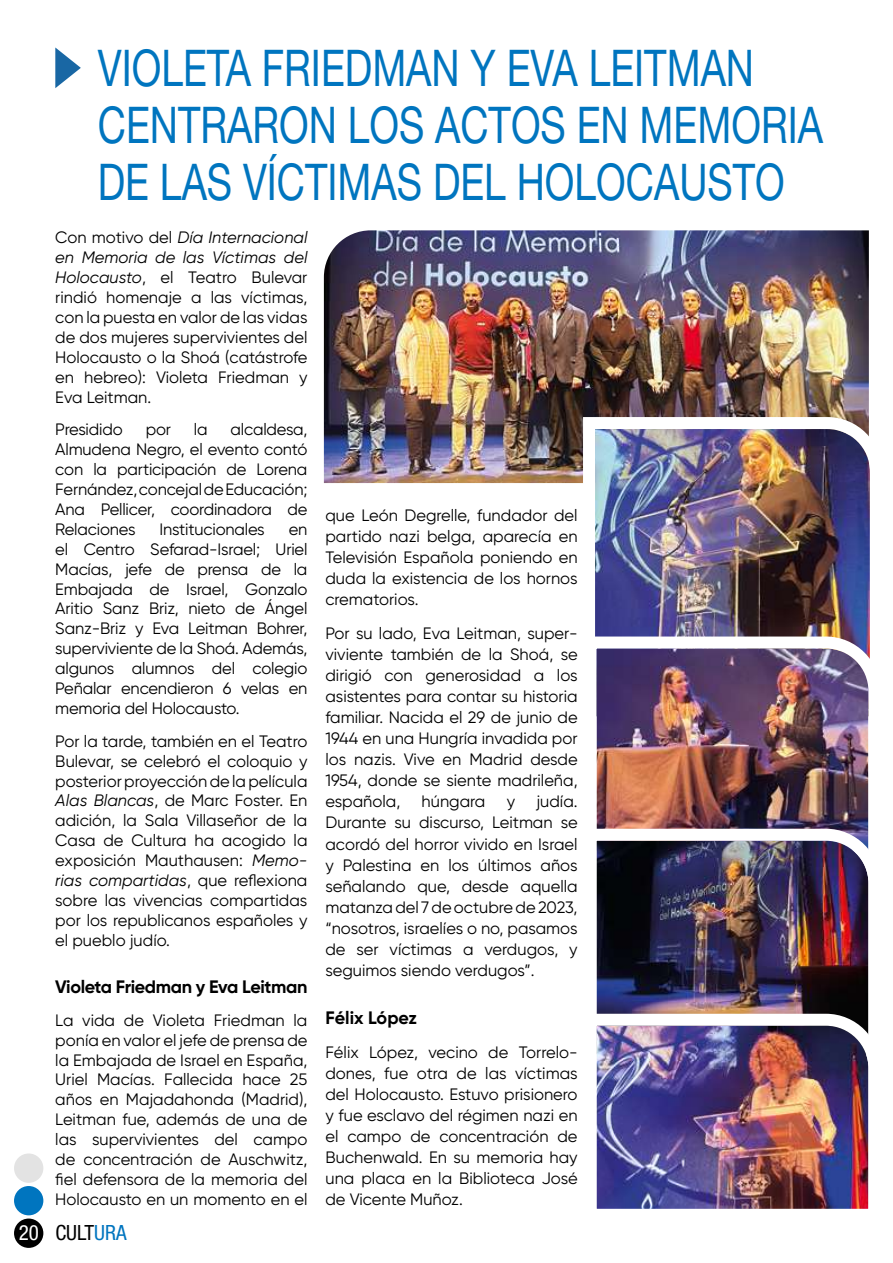
<style>
.page{position:relative;width:893px;height:1263px;background:#fff}
.page>*{position:absolute;margin:0;border:0;box-sizing:border-box;transform-origin:0 0}
.t1{font:50.7px/57px "Helvetica Neue LT Std";color:#0075bf;scale:.77 1}
.t2{font:condensed 21px "Helvetica Neue LT Std";color:#000}
.t3{font:700 18px "Gilroy";letter-spacing:-.02em;color:#000}
.t4{font:700 18px "Gilroy";color:#000}
.t5{font:16.5px/20px "Gilroy";color:#000;text-align:justify}
.s1{font-style:italic}
.s2{color:#fff}
.s3{color:#0075bf}
</style>
<div class="page">
<div style="left:14px;top:1153px;width:29px;height:30px;background:#e3e3e3;border-radius:50%"></div>
<div style="left:14px;top:1186px;width:29px;height:29px;background:#0075bf;border-radius:50%"></div>
<div style="left:14px;top:1218px;width:29px;height:30px;background:#000;border-radius:50%"></div>
<svg style="left:55px;top:47px;width:26px;height:41px"></svg>
<img style="left:324px;top:230px;width:545px;height:253px">
<img style="left:577px;top:411px;width:293px;height:219px">
<img style="left:595px;top:630px;width:275px;height:193px">
<img style="left:596px;top:823px;width:273px;height:185px">
<img style="left:596px;top:1008px;width:273px;height:201px">
<h1 class="t1" style="left:98px;top:39px;width:943px">VIOLETA FRIEDMAN Y EVA LEITMAN<br>CENTRARON LOS ACTOS EN MEMORIA<br>DE LAS VÍCTIMAS DEL HOLOCAUSTO</h1>
<p class="t5" style="left:55px;top:227px;width:254px">Con motivo del <span class="s1">Día Internacional en Memoria de las Víctimas del Holocausto</span>, el Teatro Bulevar rindió homenaje a las víctimas, con la puesta en valor de las vidas de dos mujeres supervivientes del Holocausto o la Shoá (catástrofe en hebreo): Violeta Friedman y Eva Leitman.</p>
<p class="t5" style="left:55px;top:419px;width:69px">Presidido</p>
<p class="t5" style="left:146px;top:419px;width:27px">por</p>
<p class="t5" style="left:194px;top:419px;width:15px">la</p>
<p class="t5" style="left:55px;top:419px;width:254px;text-indent:175px">alcaldesa, Almudena Negro, el evento contó con la participación de Lorena Fernández, concejal de Educación; Ana Pellicer, coordinadora de Relaciones</p>
<p class="t5" style="left:325px;top:505px;width:254px;line-height:21px">que León Degrelle, fundador del partido nazi belga, aparecía en Televisión Española poniendo en duda la existencia de los hornos crematorios.</p>
<p class="t5" style="left:325px;top:623px;width:254px;line-height:21px">Por su lado, Eva Leitman, super&shy;viviente también de la Shoá, se dirigió con generosidad a los asistentes para contar su historia familiar. Nacida el 29 de junio de 1944 en una Hungría invadida por los nazis. Vive en Madrid desde 1954, donde se siente madrileña, española,</p>
<p class="t5" style="left:160px;top:519px;width:107px">Institucionales</p>
<p class="t5" style="left:55px;top:519px;width:254px;text-indent:233px">en el Centro Sefarad-Israel; Uriel Macías, jefe de prensa de la Embajada de Israel, Gonzalo Aritio Sanz Briz, nieto de Ángel Sanz-Briz y Eva Leitman Bohrer, superviviente de la Shoá. Además, algunos alumnos del colegio Peñalar encendieron 6 velas en memoria del Holocausto.</p>
<p class="t5" style="left:55px;top:731px;width:254px">Por la tarde, también en el Teatro Bulevar, se celebró el coloquio y posterior proyección de la película <span class="s1">Alas Blancas</span>, de Marc Foster. En adición, la Sala Villaseñor de la Casa de Cultura ha acogido la exposición Mauthausen: <span class="s1">Memo&shy;rias compartidas</span>, que reflexiona sobre las vivencias compartidas por los republicanos españoles y el pueblo judío.</p>
<p class="t3" style="left:55px;top:975px;width:254px">Violeta Friedman y Eva Leitman</p>
<p class="t5" style="left:55px;top:1010px;width:254px">La vida de Violeta Friedman la ponía en valor el jefe de prensa de la Embajada de Israel en España, Uriel Macías. Fallecida hace 25 años en Majadahonda (Madrid), Leitman fue, además de una de las supervivientes del campo de concentración de Auschwitz, fiel defensora de la memoria del Holocausto en un momento en el</p>
<p class="t5" style="left:325px;top:791px;width:254px;line-height:21px;text-indent:211px">judía.<br>Durante su discurso, Leitman se acordó del horror vivido en Israel y Palestina en los últimos años señalando que, desde aquella matanza del 7 de octubre de 2023, “nosotros, israelíes o no, pasamos de ser víctimas a verdugos, y seguimos siendo verdugos”.</p>
<p class="t4" style="left:325px;top:1006px;width:93px">Félix López</p>
<p class="t5" style="left:325px;top:1041px;width:254px;line-height:21px">Félix López, vecino de Torrelo&shy;dones, fue otra de las víctimas del Holocausto. Estuvo prisionero y fue esclavo del régimen nazi en el campo de concentración de Buchenwald. En su memoria hay una placa en la Biblioteca José de Vicente Muñoz.</p>
<p class="t5" style="left:422px;top:791px;width:65px">húngara</p>
<p class="t5" style="left:507px;top:791px;width:10px">y</p>
<p class="t2" style="left:19px;top:1221px;width:109px"><span class="s2">20</span> CULT<span class="s3">URA</span></p>
</div>
